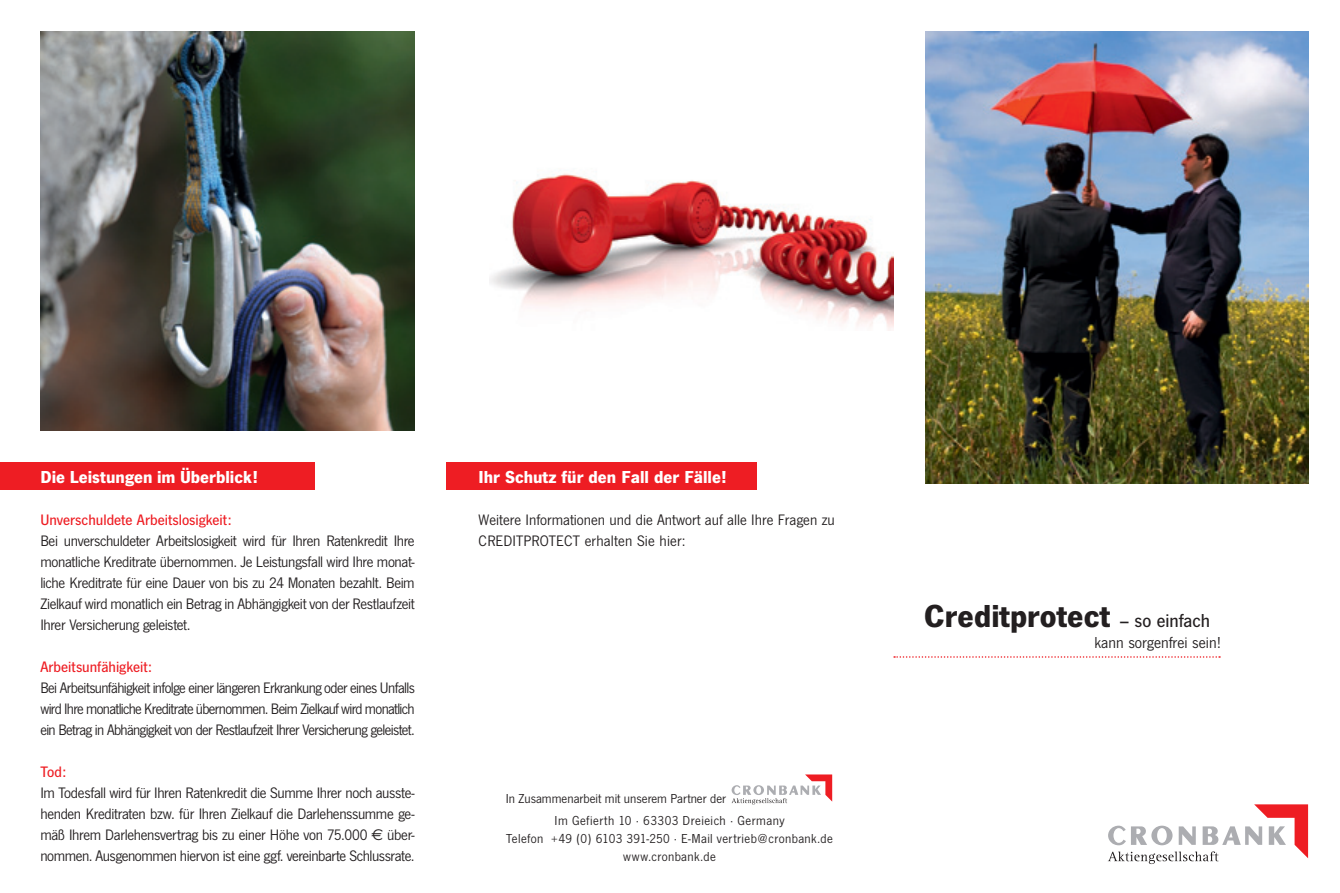
<style>
.page{position:relative;width:1340px;height:893px;background:#fff}
.page>*{position:absolute;margin:0;border:0;box-sizing:border-box;transform-origin:0 0}
.t1{font:700 33px "News Gothic T";color:#231f20}
.t2{font:700 18px "News Gothic T";color:#fff}
.t3{font:16.5px "News Gothic T";color:#231f20}
.t4{font:15.75px/21px "News Gothic T";letter-spacing:-.025em;color:#231f20;text-align:justify}
.t5{font:15.75px/21px "News Gothic T";color:#231f20}
.t6{font:500 15.75px "News Gothic T";color:#ee1d23}
.t7{font:13.5px/18px "News Gothic T";letter-spacing:.025em;color:#231f20;text-align:center}
.t8{font:13.5px "News Gothic T";color:#231f20}
.s1{font-family:"Euro Sans"}
.s2{font-weight:500;font-size:19.5px}
</style>
<div class="page">
<div style="left:446px;top:462px;width:311px;height:28px;background:#ee1d23"></div>
<img style="left:40px;top:32px;width:375px;height:399px">
<img style="left:925px;top:32px;width:382px;height:451px">
<svg style="left:894px;top:656px;width:326px;height:2px"></svg>
<div style="left:0;top:462px;width:315px;height:28px;background:#ee1d23"></div>
<img style="left:489px;top:170px;width:404px;height:161px">
<svg style="left:1108px;top:804px;width:199px;height:60px"></svg>
<svg style="left:731px;top:774px;width:101px;height:30px"></svg>
<p class="t2" style="left:40px;top:466px;width:219px">Die Leistungen im Überblick!</p>
<p class="t6" style="left:40px;top:511px;width:193px">Unverschuldete Arbeitslosigkeit:</p>
<p class="t4" style="left:40px;top:530px;width:376px">Bei unverschuldeter Arbeitslosigkeit wird für Ihren Ratenkredit Ihre monat liche Kreditrate übernommen. Je Leistungsfall wird Ihre monat&shy;liche Kredit rate für eine Dauer von bis zu 24 Monaten bezahlt. Beim Ziel kauf wird monatlich ein Betrag in Abhängigkeit von der Restlaufzeit Ihrer Versicherung geleistet.</p>
<p class="t6" style="left:40px;top:658px;width:113px">Arbeitsunfähigkeit:</p>
<p class="t4" style="left:40px;top:677px;width:376px">Bei Arbeitsunfähigkeit infolge einer längeren Erkrankung oder eines Un falls wird Ihre monatliche Kreditrate übernommen. Beim Zielkauf wird mo nat lich ein Betrag in Abhängigkeit von der Restlaufzeit Ihrer Versicherung geleistet.</p>
<p class="t6" style="left:40px;top:763px;width:27px">Tod:</p>
<p class="t4" style="left:40px;top:782px;width:376px">Im Todesfall wird für Ihren Ratenkredit die Summe Ihrer noch ausste&shy;henden Kreditraten bzw. für Ihren Zielkauf die Darlehenssumme ge&shy;mäß Ihrem Darlehensvertrag bis zu einer Höhe von 75.000 <span class="s1">€</span> über&shy;nommen. Aus genommen hiervon ist eine ggf. vereinbarte Schlussrate.</p>
<p class="t2" style="left:478px;top:466px;width:250px">Ihr Schutz für den Fall der Fälle!</p>
<p class="t5" style="left:478px;top:509px;width:358px">Weitere Informationen und die Antwort auf alle Ihre Fragen zu<br>CREDITPROTECT erhalten Sie hier:</p>
<p class="t8" style="left:506px;top:791px;width:222px">In Zusammenarbeit mit unserem Partner der</p>
<p class="t7" style="left:506px;top:811px;width:328px">Im Gefierth 10 · 63303 Dreieich · Germany<br>Telefon +49 (0) 6103 391-250 · E-Mail vertrieb@cronbank.de www.cronbank.de</p>
<h1 class="t1" style="left:924px;top:597px;width:287px">Creditprotect <span class="s2">– so einfach</span></h1>
<p class="t3" style="left:1094px;top:633px;width:128px">kann sorgenfrei sein!</p>
</div>
